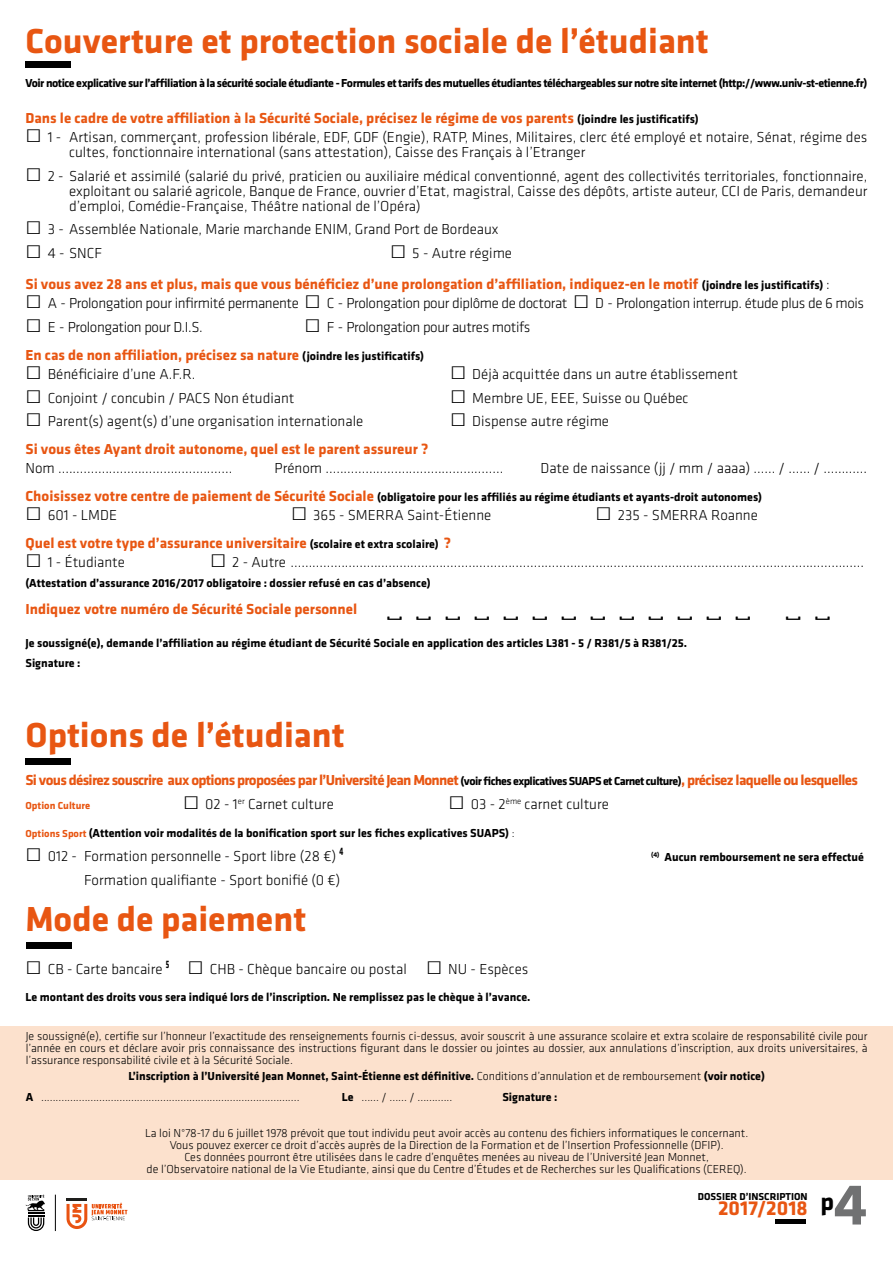
<style>
.page{position:relative;width:893px;height:1263px;background:#fff}
.page>*{position:absolute;margin:0;border:0;box-sizing:border-box;transform-origin:0 0}
.t1{font:700 59.85px "Klavika";color:#707172}
.t2{font:700 36px "Klavika";color:#e85612}
.t3{font:700 20.85px "Klavika";color:#e85612}
.t4{font:300 15px/15px "Klavika";color:#000}
.t5{font:700 15px/31.2px "Klavika";color:#e85612}
.t6{font:300 15px "Klavika";letter-spacing:-.025em;color:#000}
.t7{font:700 15px "Klavika";letter-spacing:-.045em;color:#e85612}
.t8{font:300 12px/12px "Klavika";color:#000;text-align:justify}
.t9{font:700 12px/20.5px "Klavika";color:#000}
.t10{font:700 12px "Klavika";letter-spacing:-.04em;color:#000}
.t11{font:700 10.5px "Klavika";color:#000}
.t12{font:700 10.5px "Klavika";color:#e85612}
.s1{font-size:12px;color:#000}
.s2{font-family:"Calibri";font-weight:400;font-size:27px}
.s3{font-family:"Calibri";font-weight:400;font-size:27px;color:#000}
.s4{font-weight:300;color:#000}
.s5{font-size:15px;color:#e85612}
.s6{font-family:"Calibri";font-weight:300;font-size:27px;color:#000}
.s7{font-size:10.5px;color:#e85612}
.s8{font-weight:300}
.s9{font-weight:700}
</style>
<div class="page">
<div style="left:0;top:1026px;width:893px;height:153px;background:#fce1cd"></div>
<div style="left:26px;top:61px;width:45px;height:6px;background:#000"></div>
<div style="left:26px;top:758px;width:45px;height:7px;background:#000"></div>
<div style="left:26px;top:942px;width:46px;height:6px;background:#000"></div>
<svg style="left:26px;top:1194px;width:19px;height:37px"></svg>
<hr style="left:55px;top:1194px;width:1px;height:37px;background:#000">
<hr style="left:67px;top:1198px;width:20px;height:3px;background:#1e1e1c">
<svg style="left:67px;top:1203px;width:60px;height:26px"></svg>
<div style="left:775px;top:1219px;width:31px;height:5px;background:#000"></div>
<h2 class="t2" style="left:26px;top:15px;width:685px">Couverture et protection sociale de l’étudiant</h2>
<p class="t10" style="left:26px;top:75px;width:843px">Voir notice explicative sur l’affiliation à la sécurité sociale étudiante - Formules et tarifs des mutuelles étudiantes téléchargeables sur notre site internet (http://www.univ-st-etienne.fr)</p>
<p class="t5" style="left:26px;top:102px;width:675px">Dans le cadre de votre affiliation à la Sécurité Sociale, précisez le régime de vos parents <span class="s1">(joindre les justificatifs)</span></p>
<p class="t4" style="left:69px;top:130px;width:800px;text-indent:-44px"><span class="s2">□</span> 1 - Artisan, commerçant, profession libérale, EDF, GDF (Engie), RATP, Mines, Militaires, clerc été employé et notaire, Sénat, régime des cultes, fonctionnaire international (sans attestation), Caisse des Français à l’Etranger</p>
<p class="t4" style="left:69px;top:168px;width:800px;text-align:justify;text-indent:-44px"><span class="s2">□</span> 2 - Salarié et assimilé (salarié du privé, praticien ou auxiliaire médical conventionné, agent des collectivités territoriales, fonctionnaire, exploitant ou salarié agricole, Banque de France, ouvrier d’Etat, magistral, Caisse des dépôts, artiste auteur, CCI de Paris, demandeur d’emploi, Comédie-Française, Théâtre national de l’Opéra)</p>
<p class="t4" style="left:26px;top:222px;width:474px"><span class="s2">□</span> 3 - Assemblée Nationale, Marie marchande ENIM, Grand Port de Bordeaux</p>
<p class="t4" style="left:26px;top:245px;width:78px"><span class="s2">□</span> 4 - SNCF</p>
<p class="t5" style="left:26px;top:236px;width:806px;text-indent:364px"><span class="s3">□</span> <span class="s4">5 - Autre régime<br></span>Si vous avez 28 ans et plus, mais que vous bénéficiez d’une prolongation d’affiliation, indiquez-en le motif <span class="s1">(joindre les justificatifs)</span> <span class="s4">:</span></p>
<p class="t6" style="left:26px;top:294px;width:840px"><span class="s2">□</span> A - Prolongation pour infirmité permanente <span class="s2">□</span> C - Prolongation pour diplôme de doctorat <span class="s2">□</span> D - Prolongation interrup. étude plus de 6 mois</p>
<p class="t6" style="left:26px;top:318px;width:176px"><span class="s2">□</span> E - Prolongation pour D. I.S.</p>
<p class="t5" style="left:26px;top:312px;width:506px;line-height:28.2px;text-indent:279px"><span class="s3">□</span> <span class="s4">F - Prolongation pour autres motifs<br></span>En cas de non affiliation, précisez sa nature <span class="s1">(joindre les justificatifs)</span></p>
<p class="t4" style="left:26px;top:367px;width:169px"><span class="s2">□</span> Bénéficiaire d’une A. F. R.</p>
<p class="t4" style="left:450px;top:367px;width:290px"><span class="s2">□</span> Déjà acquittée dans un autre établissement</p>
<p class="t4" style="left:26px;top:390px;width:270px"><span class="s2">□</span> Conjoint / concubin / PACS Non étudiant</p>
<p class="t4" style="left:450px;top:390px;width:240px"><span class="s2">□</span> Membre UE, EEE, Suisse ou Québec</p>
<p class="t4" style="left:26px;top:414px;width:339px"><span class="s2">□</span> Parent(s) agent(s) d’une organisation internationale</p>
<p class="t4" style="left:450px;top:414px;width:161px"><span class="s2">□</span> Dispense autre régime</p>
<p class="t5" style="left:26px;top:433px;width:404px">Si vous êtes Ayant droit autonome, quel est le parent assureur ?</p>
<p class="t4" style="left:26px;top:461px;width:38px">Nom ................................................</p>
<p class="t4" style="left:275px;top:461px;width:56px">Prénom .................................................</p>
<p class="t4" style="left:540px;top:461px;width:218px">Date de naissance (jj / mm / aaaa) ......</p>
<p class="t4" style="left:779px;top:461px;width:15px">/ ......</p>
<p class="t4" style="left:814px;top:461px;width:15px">/ ............</p>
<p class="t9" style="left:26px;top:486px;width:738px"><span class="s5">Choisissez votre centre de paiement de Sécurité Sociale</span> (obligatoire pour les affiliés au régime étudiants et ayants-droit autonomes)</p>
<p class="t4" style="left:26px;top:508px;width:93px"><span class="s2">□</span> 601 - LMDE</p>
<p class="t4" style="left:291px;top:508px;width:202px"><span class="s2">□</span> 365 - SMERRA Saint-Étienne</p>
<p class="t4" style="left:596px;top:508px;width:164px"><span class="s2">□</span> 235 - SMERRA Roanne</p>
<p class="t5" style="left:26px;top:527px;width:427px">Quel est votre type d’assurance universitaire <span class="s1">(scolaire et extra scolaire)</span> ?</p>
<p class="t4" style="left:26px;top:555px;width:101px"><span class="s2">□</span> 1 - Étudiante</p>
<p class="t4" style="left:210px;top:555px;width:86px"><span class="s2">□</span> 2 - Autre ...............................................................................................................................................................</p>
<p class="t9" style="left:26px;top:572px;width:407px">(Attestation d’assurance 2016/2017 obligatoire : dossier refusé en cas d’absence)</p>
<p class="t5" style="left:26px;top:593px;width:808px">Indiquez votre numéro de Sécurité Sociale personnel <span class="s6">˽ ˽ ˽ ˽ ˽ ˽ ˽ ˽ ˽ ˽ ˽ ˽ ˽ ˽ ˽</span></p>
<p class="t9" style="left:26px;top:632px;width:663px">Je soussigné(e), demande l’affiliation au régime étudiant de Sécurité Sociale en application des articles L381 - 5 / R381/5 à R381/25.<br>Signature :</p>
<h2 class="t2" style="left:26px;top:709px;width:321px">Options de l’étudiant</h2>
<p class="t7" style="left:26px;top:769px;width:834px">Si vous désirez souscrire aux options proposées par l’Université Jean Monnet <span class="s1">(voir fiches explicatives SUAPS et Carnet culture)</span>, précisez laquelle ou lesquelles</p>
<p class="t12" style="left:26px;top:798px;width:66px">Option Culture</p>
<p class="t4" style="left:183px;top:796px;width:152px"><span class="s2">□</span> 02 - 1<sup>er</sup> Carnet culture</p>
<p class="t4" style="left:449px;top:796px;width:162px"><span class="s2">□</span> 03 - 2<sup>ème</sup> carnet culture</p>
<p class="t9" style="left:26px;top:822px;width:491px"><span class="s7">Options Sport</span> (Attention voir modalités de la bonification sport sur les fiches explicatives SUAPS) <span class="s8">:</span></p>
<p class="t4" style="left:26px;top:848px;width:319px"><span class="s2">□</span> 012 - Formation personnelle - Sport libre (28 €) <sup>4</sup></p>
<p class="t9" style="left:651px;top:846px;width:214px"><sup>(4)</sup> Aucun remboursement ne sera effectué</p>
<p class="t4" style="left:84px;top:872px;width:258px">Formation qualifiante - Sport bonifié (0 €)</p>
<h2 class="t2" style="left:26px;top:893px;width:282px">Mode de paiement</h2>
<p class="t4" style="left:26px;top:961px;width:145px"><span class="s2">□</span> CB - Carte bancaire <sup>5</sup></p>
<p class="t4" style="left:188px;top:961px;width:342px"><span class="s2">□</span> CHB - Chèque bancaire ou postal <span class="s2">□</span> NU - Espèces</p>
<p class="t9" style="left:26px;top:986px;width:506px">Le montant des droits vous sera indiqué lors de l’inscription. Ne remplissez pas le chèque à l’avance.</p>
<p class="t8" style="left:26px;top:1030px;width:843px">Je soussigné(e), certifie sur l’honneur l’exactitude des renseignements fournis ci-dessus, avoir souscrit à une assurance scolaire et extra scolaire de responsabilité civile pour l’année en cours et déclare avoir pris connaissance des instructions figurant dans le dossier ou jointes au dossier, aux annulations d’inscription, aux droits universitaires, à l’assurance responsabilité civile et à la Sécurité Sociale.</p>
<p class="t9" style="left:128px;top:1065px;width:638px">L’inscription à l’Université Jean Monnet, Saint-Étienne est définitive. <span class="s8">Conditions d’annulation et de remboursement</span> (voir notice)</p>
<p class="t8" style="left:26px;top:1090px;width:20px"><span class="s9">A</span> .........................................................................................</p>
<p class="t8" style="left:342px;top:1090px;width:24px"><span class="s9">Le</span> ......</p>
<p class="t8" style="left:382px;top:1090px;width:12px">/ ......</p>
<p class="t8" style="left:410px;top:1090px;width:12px">/ ............</p>
<p class="t9" style="left:502px;top:1086px;width:56px">Signature :</p>
<p class="t8" style="left:145px;top:1126px;width:603px;text-align:center">La loi N°78-17 du 6 juillet 1978 prévoit que tout individu peut avoir accès au contenu des fichiers informatiques le concernant.<br>Vous pouvez exercer ce droit d’accès auprès de la Direction de la Formation et de l’Insertion Professionnelle (DFIP).<br>Ces données pourront être utilisées dans le cadre d’enquêtes menées au niveau de l’Université Jean Monnet,<br>de l’Observatoire national de la Vie Etudiante, ainsi que du Centre d’Études et de Recherches sur les Qualifications (CEREQ).</p>
<p class="t11" style="left:698px;top:1188px;width:111px">DOSSIER D’INSCRIPTION</p>
<h3 class="t3" style="left:718px;top:1193px;width:117px">2017/2018 <sup>p</sup></h3>
<h1 class="t1" style="left:834px;top:1161px;width:35px">4</h1>
</div>
